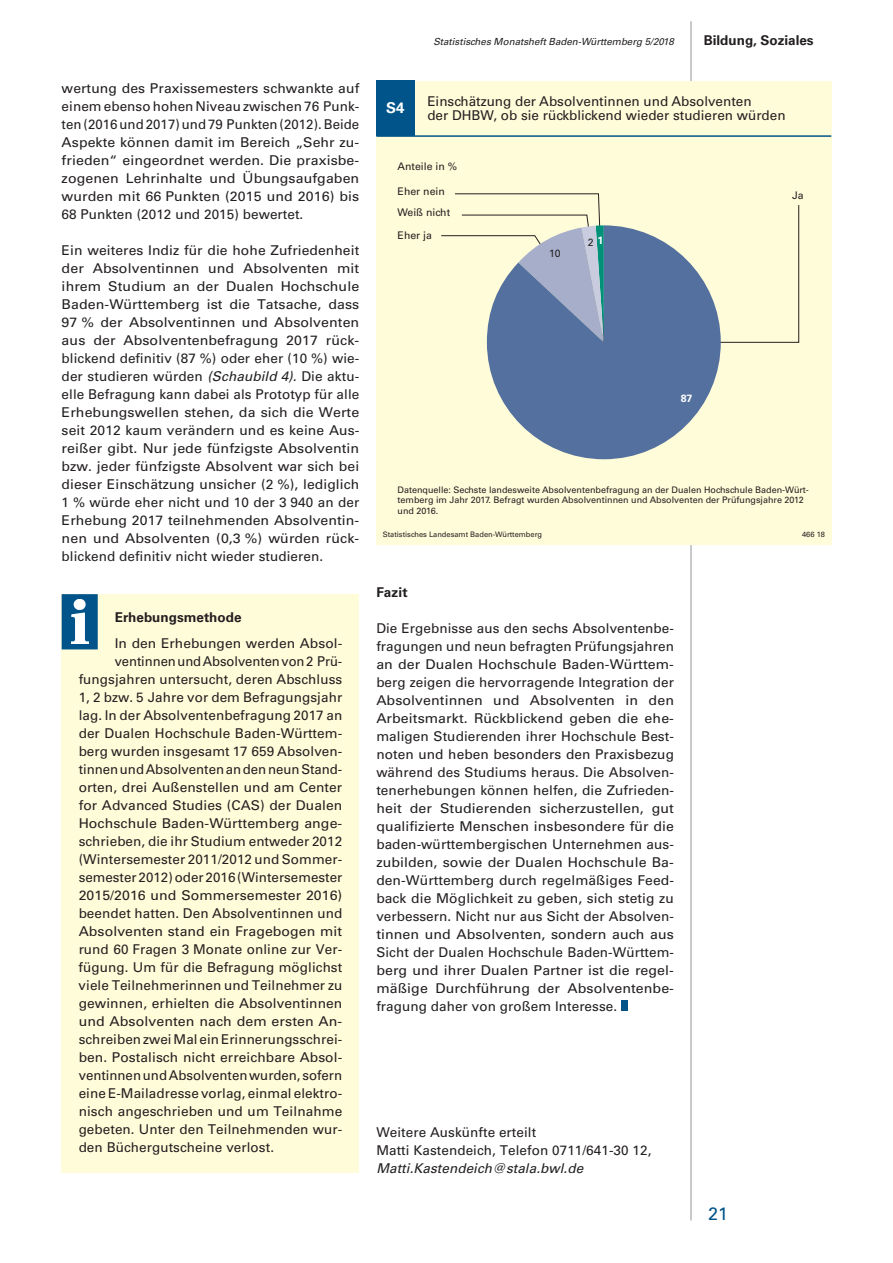
<style>
.page{position:relative;width:893px;height:1263px;background:#fff}
.page>*{position:absolute;margin:0;border:0;box-sizing:border-box;transform-origin:0 0}
.t1{font:18px "Univers";color:#01548a}
.t2{font:700 15px "Univers";color:#fff}
.Fließtext{font:13.5px/18px "Univers";letter-spacing:.005em;color:#231f20;text-align:justify}
.Infotext{font:13.5px "Univers";letter-spacing:.005em;color:#231f20}
.Infotext-2{font:13.5px "Univers";letter-spacing:.005em;color:#231f20;scale:1.04 1}
.Infotext-3{font:13.5px "Univers";letter-spacing:.005em;color:#231f20;scale:1.05 1}
.Überschrift_Infotext{font:700 13.5px "Univers";color:#231f20}
.Fließtext-2{font:italic 13.5px "Univers";letter-spacing:.005em;color:#231f20}
.Kapitelzwischenübers{font:700 13.5px "Univers";letter-spacing:.015em;color:#231f20}
.t3{font:10.5px/20.7px "Univers";color:#231f20}
.t4{font:700 10.5px "Univers";color:#fff}
.t5{font:italic 9.75px "Univers";color:#231f20}
.t6{font:9px/10.8px "Univers";color:#231f20}
.t7{font:7.5px "Univers";color:#231f20}
.s1{font-style:italic}
</style>
<div class="page">
<hr style="left:691px;top:21px;width:1px;height:1199px;background:#939598">
<div style="left:621px;top:1001px;width:6px;height:10px;background:#01548a"></div>
<div style="left:376px;top:81px;width:455px;height:463px;background:#fffcda"></div>
<div style="left:376px;top:81px;width:39px;height:55px;background:#01548a"></div>
<svg style="left:441px;top:193px;width:358px;height:150px"></svg>
<svg style="left:487px;top:225px;width:234px;height:234px;fill:#54709e"></svg>
<hr style="left:376px;top:135px;width:455px;height:2px;background:#01548a">
<div style="left:62px;top:595px;width:297px;height:578px;background:#fffcda"></div>
<div style="left:62px;top:594px;width:36px;height:55px;background:#01548a;border:2px solid #01548a"></div>
<img style="left:71px;top:600px;width:17px;height:44px">
<p class="Fließtext" style="left:62px;top:79px;width:299px">wertung des Praxissemesters schwankte auf einem ebenso hohen Niveau zwischen 76 Punk&shy;ten (2016 und 2017) und 79 Punkten (2012). Beide Aspekte können damit im Bereich „Sehr zu&shy;frieden“ eingeordnet werden. Die praxisbe&shy;zogenen Lehrinhalte und Übungsaufgaben wurden mit 66 Punkten (2015 und 2016) bis 68 Punkten (2012 und 2015) bewertet.</p>
<p class="Fließtext" style="left:62px;top:241px;width:299px">Ein weiteres Indiz für die hohe Zufriedenheit der Absolventinnen und Absolventen mit ihrem Studium an der Dualen Hochschule Baden-Württemberg ist die Tatsache, dass 97 % der Absolventinnen und Absolventen aus der Absolventenbefragung 2017 rück&shy;blickend definitiv (87 %) oder eher (10 %) wie&shy;der studieren würden <span class="s1">(Schaubild 4).</span> Die aktu&shy;elle Befragung kann dabei als Prototyp für alle Erhebungswellen stehen, da sich die Werte seit 2012 kaum verändern und es keine Aus&shy;reißer gibt. Nur jede fünfzigste Absolventin bzw. jeder fünfzigste Absolvent war sich bei dieser Einschätzung unsicher (2 %), lediglich 1 % würde eher nicht und 10 der 3 940 an der Erhebung 2017 teilnehmenden Absolventin&shy;nen und Absolventen (0,3 %) würden rück&shy;blickend definitiv nicht wieder studieren.</p>
<p class="Überschrift_Infotext" style="left:115px;top:609px;width:128px">Erhebungsmethode</p>
<p class="Infotext" style="left:115px;top:635px;width:229px">In den Erhebungen werden Absol-</p>
<p class="Infotext" style="left:115px;top:653px;width:229px">ventinnen und Absolventen von 2 Prü-</p>
<p class="Infotext" style="left:79px;top:671px;width:265px">fungsjahren untersucht, deren Abschluss</p>
<p class="Infotext" style="left:79px;top:689px;width:265px">1, 2 bzw. 5 Jahre vor dem Befragungsjahr</p>
<p class="Infotext" style="left:79px;top:707px;width:265px">lag. In der Absolventenbefragung 2017 an</p>
<p class="Infotext" style="left:79px;top:725px;width:265px">der Dualen Hochschule Baden-Württem-</p>
<p class="Infotext" style="left:79px;top:743px;width:265px">berg wurden insgesamt 17 659 Absolven-</p>
<p class="Infotext" style="left:79px;top:761px;width:265px">tinnen und Absolventen an den neun Stand-</p>
<p class="Infotext" style="left:79px;top:779px;width:265px">orten, drei Außenstellen und am Center</p>
<p class="Infotext" style="left:79px;top:797px;width:265px">for Advanced Studies (CAS) der Dualen</p>
<p class="Infotext-3" style="left:79px;top:815px;width:253px">Hochschule Baden-Württemberg ange-</p>
<p class="Infotext" style="left:79px;top:833px;width:265px">schrieben, die ihr Studium entweder 2012</p>
<p class="Infotext" style="left:79px;top:851px;width:265px">(Wintersemester 2011/2012 und Sommer-</p>
<p class="Infotext" style="left:79px;top:869px;width:265px">semester 2012) oder 2016 (Wintersemester</p>
<p class="Infotext-2" style="left:79px;top:887px;width:255px">2015/2016 und Sommersemester 2016)</p>
<p class="Infotext" style="left:79px;top:905px;width:265px">beendet hatten. Den Absolventinnen und</p>
<p class="Infotext-2" style="left:79px;top:923px;width:255px">Absolventen stand ein Fragebogen mit</p>
<p class="Infotext" style="left:79px;top:941px;width:265px">rund 60 Fragen 3 Monate online zur Ver-</p>
<p class="Infotext" style="left:79px;top:959px;width:265px">fügung. Um für die Befragung möglichst</p>
<p class="Infotext" style="left:79px;top:977px;width:265px">viele Teilnehmerinnen und Teilnehmer zu</p>
<p class="Infotext" style="left:79px;top:995px;width:265px">gewinnen, erhielten die Absolventinnen</p>
<p class="Infotext-3" style="left:79px;top:1013px;width:253px">und Absolventen nach dem ersten An-</p>
<p class="Infotext" style="left:79px;top:1031px;width:265px">schreiben zwei Mal ein Erinnerungsschrei-</p>
<p class="Infotext" style="left:79px;top:1049px;width:265px">ben. Postalisch nicht erreichbare Absol-</p>
<p class="Infotext" style="left:79px;top:1067px;width:265px">ventinnen und Absolventen wurden, sofern</p>
<p class="Infotext" style="left:79px;top:1085px;width:265px">eine E-Mailadresse vorlag, einmal elektro-</p>
<p class="Infotext" style="left:79px;top:1103px;width:265px">nisch angeschrieben und um Teilnahme</p>
<p class="Infotext" style="left:79px;top:1121px;width:265px">gebeten. Unter den Teilnehmenden wur-</p>
<p class="Infotext" style="left:79px;top:1139px;width:197px">den Büchergutscheine verlost.</p>
<p class="t2" style="left:386px;top:99px;width:20px">S4</p>
<p class="t5" style="left:433px;top:35px;width:242px">Statistisches Monatsheft Baden-Württemberg 5/2018</p>
<p class="Überschrift_Infotext" style="left:704px;top:32px;width:111px">Bildung, Soziales</p>
<p class="Fließtext" style="left:427px;top:94px;width:360px;line-height:14.2px">Einschätzung der Absolventinnen und Absolventen<br>der DHBW, ob sie rückblickend wieder studieren würden</p>
<p class="t3" style="left:398px;top:156px;width:61px">Anteile in %</p>
<p class="t3" style="left:398px;top:181px;width:54px">Eher nein<br>Weiß nicht</p>
<p class="t3" style="left:398px;top:225px;width:36px">Eher ja</p>
<p class="t3" style="left:549px;top:243px;width:13px">10</p>
<p class="t3" style="left:588px;top:232px;width:17px">2 <sup>1</sup></p>
<p class="t4" style="left:681px;top:392px;width:13px">87</p>
<p class="t3" style="left:792px;top:185px;width:13px">Ja</p>
<p class="t6" style="left:398px;top:484px;width:413px">Datenquelle: Sechste landesweite Absolventenbefragung an der Dualen Hochschule Baden-Würt&shy;temberg im Jahr 2017. Befragt wurden Absolventinnen und Absolventen der Prüfungsjahre 2012 und 2016.</p>
<p class="t7" style="left:383px;top:530px;width:161px">Statistisches Landesamt Baden-Württemberg</p>
<p class="t7" style="left:802px;top:530px;width:24px">466 18</p>
<p class="Kapitelzwischenübers" style="left:376px;top:584px;width:33px">Fazit</p>
<p class="Fließtext" style="left:376px;top:619px;width:299px">Die Ergebnisse aus den sechs Absolventenbe&shy;fragungen und neun befragten Prüfungsjahren an der Dualen Hochschule Baden-Württem&shy;berg zeigen die hervorragende Integration der Absolventinnen und Absolventen in den Arbeitsmarkt. Rückblickend geben die ehe&shy;maligen Studierenden ihrer Hochschule Best&shy;noten und heben besonders den Praxisbezug während des Studiums heraus. Die Absolven&shy;tenerhebungen können helfen, die Zufrieden&shy;heit der Studierenden sicherzustellen, gut qualifizierte Menschen insbesondere für die baden-württembergischen Unternehmen aus&shy;zubilden, sowie der Dualen Hochschule Ba&shy;den-Württemberg durch regelmäßiges Feed&shy;back die Möglichkeit zu geben, sich stetig zu verbessern. Nicht nur aus Sicht der Absolven&shy;tinnen und Absolventen, sondern auch aus Sicht der Dualen Hochschule Baden-Württem&shy;berg und ihrer Dualen Partner ist die regel&shy;mäßige Durchführung der Absolventenbe&shy;fragung daher von großem Interesse.</p>
<p class="Fließtext" style="left:376px;top:1123px;width:161px">Weitere Auskünfte erteilt</p>
<p class="Fließtext" style="left:376px;top:1141px;width:277px">Matti Kastendeich, Telefon 0711/641-30 12,</p>
<p class="Fließtext-2" style="left:376px;top:1160px;width:208px">Matti.Kastendeich@stala.bwl.de</p>
<h1 class="t1" style="left:708px;top:1203px;width:22px">21</h1>
</div>
